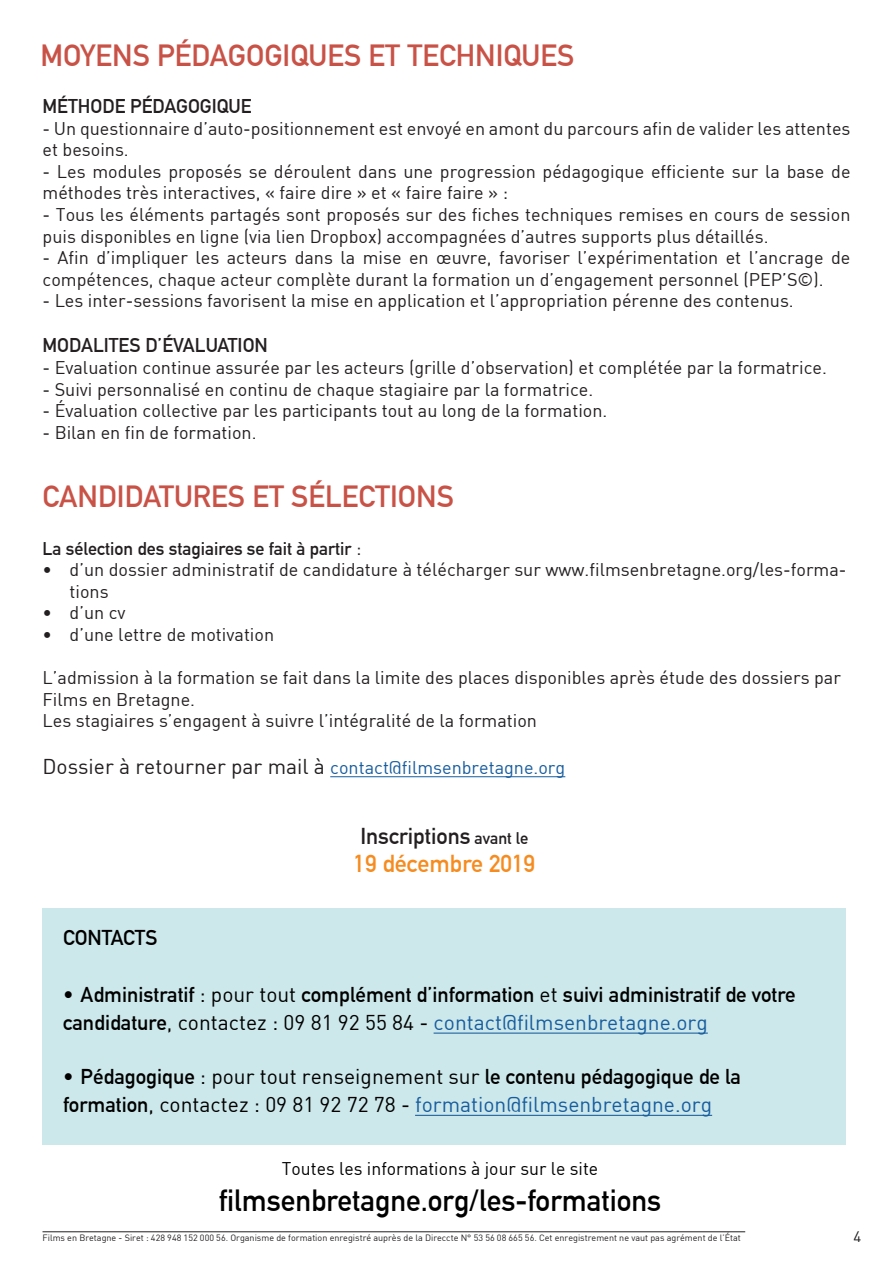
<style>
.page{position:relative;width:893px;height:1263px;background:#fff}
.page>*{position:absolute;margin:0;border:0;box-sizing:border-box;transform-origin:0 0}
.t1{font:700 30px "DIN Alternate";color:#c95247}
.t2{font:700 30px "DIN Alternate";color:#000}
.t3{font:700 24px "DIN Alternate";color:#f68b1f}
.t4{font:700 22.5px "DIN Alternate";color:#231f20}
.t5{font:700 21px/28.5px "DIN Alternate";color:#000}
.t6{font:21px/28.5px "DIN";color:#000}
.t7{font:700 19.5px "DIN Alternate";color:#231f20}
.t8{font:18px/21.6px "DIN";color:#231f20}
.t9{font:18px "DIN";color:#175d9e}
.t10{font:700 18px "DIN Alternate";color:#231f20}
.t11{font:18px "DIN";color:#000}
.t12{font:15px "DIN";color:#231f20}
.t13{font:9px "DIN";color:#231f20}
.s1{font-family:"DIN";font-weight:400}
.s2{font-size:21px;color:#231f20}
.s3{font-size:16.5px}
.s4{font-family:"Arial";font-weight:900}
.s5{font-family:"DIN";font-weight:400;color:#175d9e}
.s6{font-family:"DIN Alternate";font-weight:700}
.s7{color:#175d9e}
</style>
<div class="page">
<div style="left:43px;top:908px;width:803px;height:236px;background:#cde8eb"></div>
<hr style="left:43px;top:1231px;width:702px;height:1px;background:#231f20">
<hr style="left:330px;top:776px;width:235px;height:1px;background:#175d9e">
<hr style="left:434px;top:1032px;width:274px;height:2px;background:#175d9e">
<hr style="left:415px;top:1115px;width:297px;height:1px;background:#175d9e">
<p class="t1" style="left:40px;top:32px;width:535px">MOYENS PÉDAGOGIQUES ET TECHNIQUES</p>
<p class="t7" style="left:43px;top:91px;width:211px">MÉTHODE PÉDAGOGIQUE</p>
<p class="t8" style="left:43px;top:117px;width:809px">- Un questionnaire d’auto-positionnement est envoyé en amont du parcours afin de valider les attentes et besoins.</p>
<p class="t8" style="left:43px;top:160px;width:809px">- Les modules proposés se déroulent dans une progression pédagogique efficiente sur la base de méthodes très interactives, « faire dire » et « faire faire » :</p>
<p class="t8" style="left:43px;top:203px;width:809px">- Tous les éléments partagés sont proposés sur des fiches techniques remises en cours de session puis disponibles en ligne (via lien Dropbox) accompagnées d’autres supports plus détaillés.</p>
<p class="t8" style="left:43px;top:247px;width:809px">- Afin d’impliquer les acteurs dans la mise en œuvre, favoriser l’expérimentation et l’ancrage de compétences, chaque acteur complète durant la formation un d’engagement personnel (PEP’S©).</p>
<p class="t8" style="left:43px;top:290px;width:753px">- Les inter-sessions favorisent la mise en application et l’appropriation pérenne des contenus.</p>
<p class="t7" style="left:43px;top:331px;width:227px">MODALITES D’ÉVALUATION</p>
<p class="t8" style="left:43px;top:356px;width:786px">- Evaluation continue assurée par les acteurs (grille d’observation) et complétée par la formatrice.</p>
<p class="t8" style="left:43px;top:378px;width:552px">- Suivi personnalisé en continu de chaque stagiaire par la formatrice.</p>
<p class="t8" style="left:43px;top:400px;width:566px">- Évaluation collective par les participants tout au long de la formation.</p>
<p class="t8" style="left:43px;top:421px;width:216px">- Bilan en fin de formation.</p>
<p class="t1" style="left:43px;top:473px;width:413px">CANDIDATURES ET SÉLECTIONS</p>
<p class="t10" style="left:43px;top:535px;width:320px">La sélection des stagiaires se fait à partir <span class="s1">:</span></p>
<p class="t8" style="left:70px;top:559px;width:778px;text-indent:-27px">• d’un dossier administratif de candidature à télécharger sur www.filmsenbretagne.org/les-forma&shy;tions</p>
<p class="t8" style="left:43px;top:602px;width:85px">• d’un cv</p>
<p class="t8" style="left:43px;top:623px;width:233px">• d’une lettre de motivation</p>
<p class="t8" style="left:43px;top:667px;width:800px">L’admission à la formation se fait dans la limite des places disponibles après étude des dossiers par<br>Films en Bretagne.<br>Les stagiaires s’engagent à suivre l’intégralité de la formation</p>
<p class="t9" style="left:43px;top:756px;width:524px"><span class="s2">Dossier à retourner par mail à</span> contact@filmsenbretagne.org</p>
<p class="t5" style="left:63px;top:922px;width:96px">CONTACTS</p>
<p class="t4" style="left:360px;top:818px;width:169px">Inscriptions <span class="s3">avant le</span></p>
<p class="t3" style="left:354px;top:846px;width:183px">19 décembre 2019</p>
<p class="t5" style="left:63px;top:979px;width:734px"><span class="s4">•</span> Administratif <span class="s1">: pour tout</span> complément d’information <span class="s1">et</span> suivi administratif de votre candidature<span class="s1">, contactez : 09 81 92 55 84 -</span> <span class="s5">contact@filmsenbretagne.org</span></p>
<p class="t6" style="left:63px;top:1062px;width:679px"><span class="s4">•</span> <span class="s6">Pédagogique</span> : pour tout renseignement sur <span class="s6">le contenu pédagogique de la formation</span>, contactez : 09 81 92 72 78 - <span class="s7">formation@filmsenbretagne.org</span></p>
<p class="t11" style="left:282px;top:1157px;width:318px">Toutes les informations à jour sur le site</p>
<p class="t2" style="left:219px;top:1177px;width:444px">filmsenbretagne.org/les-formations</p>
<p class="t13" style="left:43px;top:1232px;width:700px">Films en Bretagne - Siret : 428 948 152 000 56. Organisme de formation enregistré auprès de la Direccte N° 53 56 08 665 56. Cet enregistrement ne vaut pas agrément de l’État</p>
<p class="t12" style="left:853px;top:1227px;width:9px">4</p>
</div>
